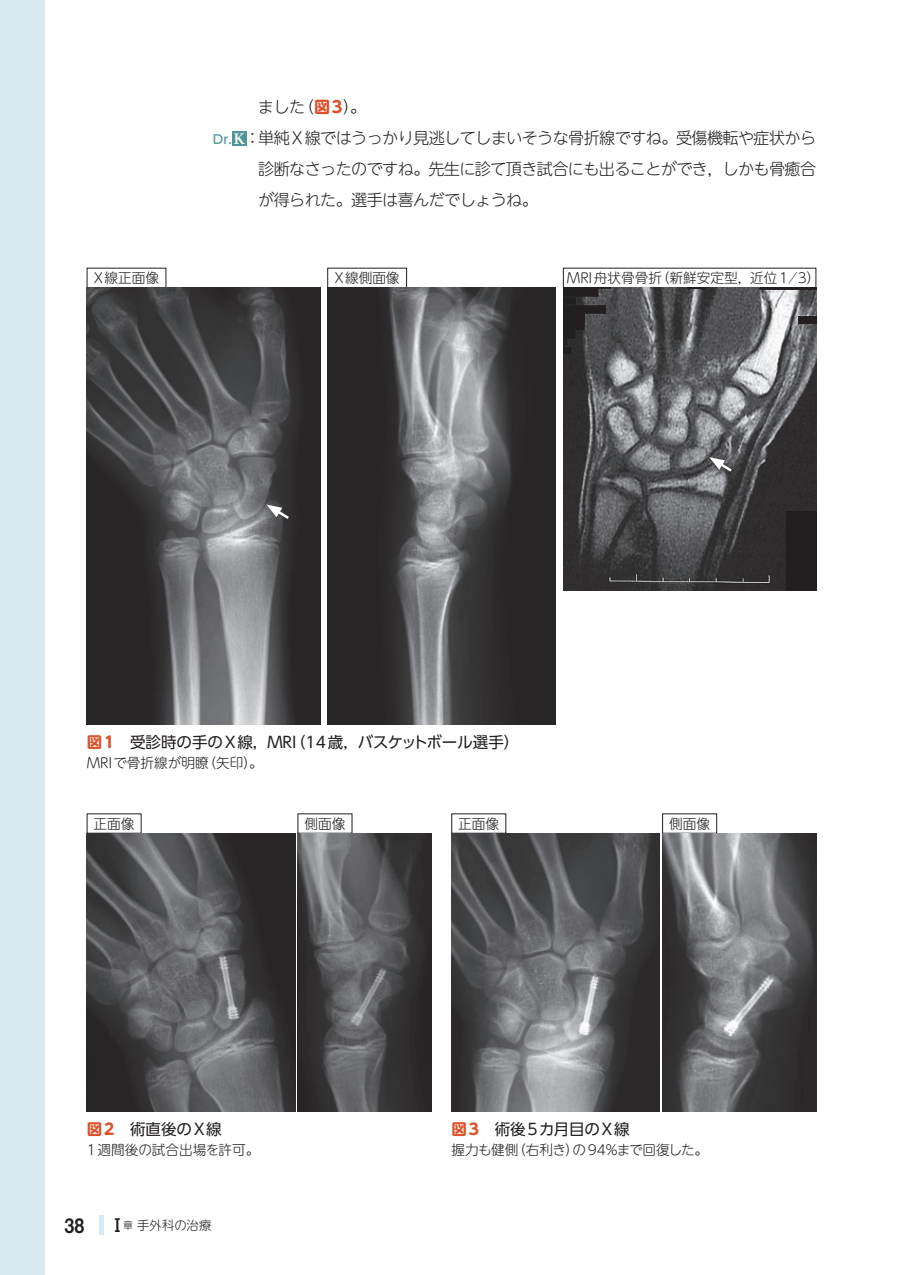
<style>
.page{position:relative;width:903px;height:1275px;background:#fff}
.page>*{position:absolute;margin:0;border:0;box-sizing:border-box;transform-origin:0 0}
.t1{font:300 16.1px "UD Shin M Go Pro";letter-spacing:-.04em;color:#231f20}
.t2{font:15.58px "UD Shin Go Pro";color:#231f20}
.t3{font:15.58px "UD Shin Go Pro";letter-spacing:.04em;color:#231f20}
.t4{font:300 13.65px "UD Shin M Go Pro";color:#231f20}
.t5{font:300 13.65px "UD Shin M Go Pro";letter-spacing:-.035em;color:#231f20}
.t6{font:300 12.42px "UD Shin M Go Pro";color:#231f20}
.s1{font-weight:700;color:#db532f}
.s2{font-weight:500;font-size:12.42px;color:#519798}
.s3{font-family:"UD Reimin Pro";font-weight:800;font-size:13.65px;color:#fff}
.s4{font-family:"UD Shin M Go Pro";font-weight:700;color:#db532f}
.s5{font-family:"Midashi Go Pro MB31";font-weight:400;font-size:19.78px}
.s6{font-family:"UD Shin Go Pro";font-weight:500;font-size:17.32px}
.s7{font-size:9.97px}
</style>
<div class="page">
<div style="left:0;top:0;width:45px;height:1275px;background:#d8e9f1"></div>
<div style="left:99px;top:1215px;width:5px;height:20px;background:#d8e9f1"></div>
<div style="left:232px;top:131px;width:15px;height:15px;background:#519798"></div>
<div style="left:87px;top:268px;width:79px;height:20px;border:1px solid #231f20"></div>
<div style="left:327px;top:268px;width:80px;height:20px;border:1px solid #231f20"></div>
<div style="left:563px;top:268px;width:253px;height:20px;border:1px solid #231f20"></div>
<img style="left:563px;top:288px;width:253px;height:302px">
<img style="left:87px;top:288px;width:233px;height:436px">
<img style="left:327px;top:288px;width:229px;height:436px">
<svg style="left:266px;top:504px;width:26px;height:17px"></svg>
<svg style="left:709px;top:457px;width:25px;height:17px"></svg>
<img style="left:87px;top:833px;width:208px;height:278px">
<img style="left:298px;top:833px;width:134px;height:278px">
<img style="left:451px;top:833px;width:209px;height:278px">
<img style="left:662px;top:833px;width:154px;height:278px">
<p class="t1" style="left:258px;top:94px;width:110px">ました（<span class="s1">図3</span>）。</p>
<p class="t1" style="left:213px;top:125px;width:605px"><span class="s2">Dr.</span> <span class="s3">K</span>：単純Ｘ線ではうっかり見逃してしまいそうな骨折線ですね。受傷機転や症状から</p>
<p class="t1" style="left:258px;top:156px;width:559px">診断なさったのですね。先生に診て頂き試合にも出ることができ，しかも骨癒合</p>
<p class="t1" style="left:258px;top:187px;width:281px">が得られた。選手は喜んだでしょうね。</p>
<p class="t4" style="left:94px;top:267px;width:66px">X線正面像</p>
<p class="t4" style="left:335px;top:267px;width:66px">X線側面像</p>
<p class="t4" style="left:567px;top:267px;width:254px">MRI舟状骨骨折（新鮮安定型，近位1／3）</p>
<p class="t2" style="left:87px;top:729px;width:434px"><span class="s4">図1</span>　受診時の手のX線，MRI（14歳，バスケットボール選手）</p>
<p class="t4" style="left:87px;top:751px;width:177px">MRIで骨折線が明瞭（矢印）。</p>
<p class="t4" style="left:94px;top:812px;width:42px">正面像</p>
<p class="t4" style="left:304px;top:812px;width:42px">側面像</p>
<p class="t4" style="left:458px;top:812px;width:42px">正面像</p>
<p class="t4" style="left:669px;top:812px;width:42px">側面像</p>
<p class="t2" style="left:87px;top:1116px;width:136px"><span class="s4">図2</span>　術直後のX線</p>
<p class="t4" style="left:87px;top:1138px;width:174px">1週間後の試合出場を許可。</p>
<p class="t6" style="left:64px;top:1215px;width:148px"><span class="s5">38</span> <span class="s6">Ⅰ</span><span class="s7">章</span>手外科の治療</p>
<p class="t3" style="left:451px;top:1116px;width:180px"><span class="s4">図3</span>　術後5カ月目のX線</p>
<p class="t5" style="left:451px;top:1138px;width:258px">握力も健側（右利き）の 94％まで回復した。</p>
</div>
